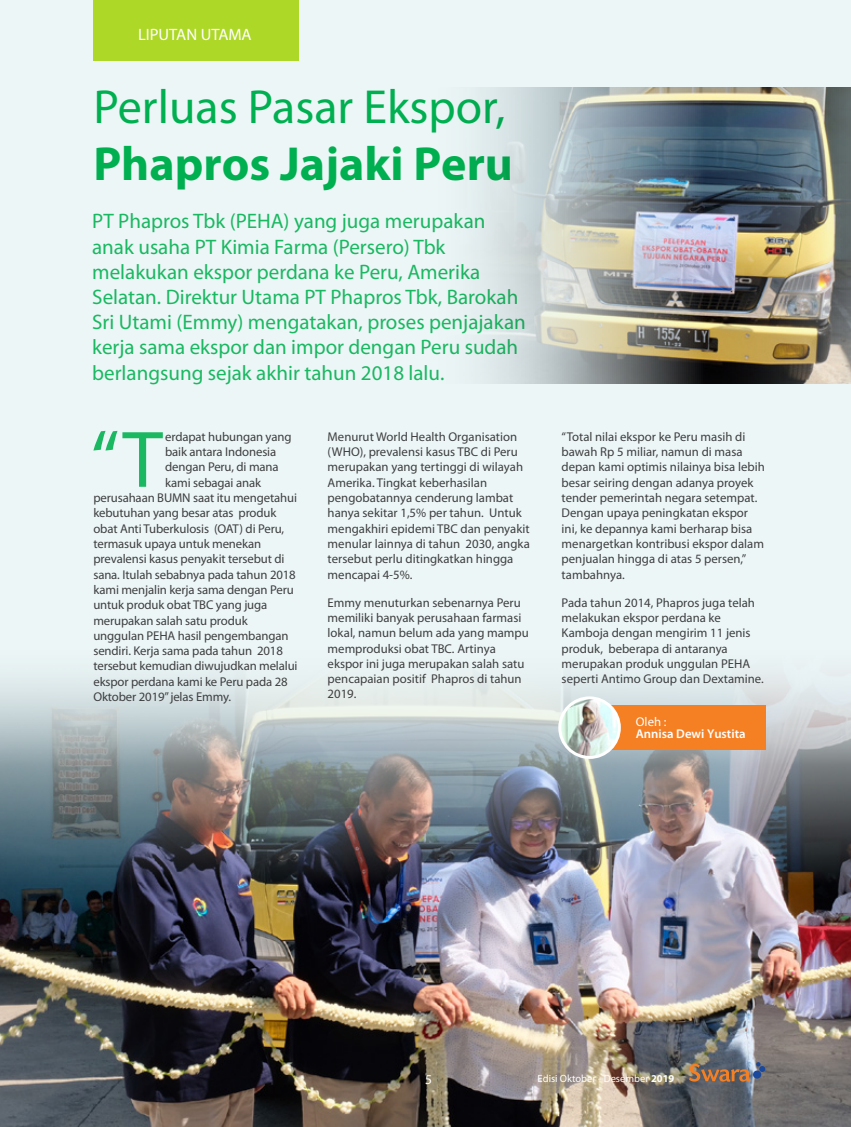
<style>
.page{position:relative;width:851px;height:1127px;background:#fff}
.page>*{position:absolute;margin:0;border:0;box-sizing:border-box;transform-origin:0 0}
.t1{font:80.85px "Myriad Pro";color:#1ab861}
.BODYTEKS_normal{font:48px "Myriad Pro";color:#00b050}
.BODYTEKS_normal-2{font:700 48px "Myriad Pro";color:#00b050}
.BODYTEKS_normal-3{font:21px/25.2px "Myriad Pro";color:#1ab861}
.t2{font:16.5px "Myriad Pro";color:#fff}
.t3{font:13.5px "Myriad Pro";color:#fff}
.t4{font:12.75px/15.3px "Myriad Pro";color:#3e3e3f}
.BODYTEKS_normal-4{font:600 12.75px "Myriad Pro";color:#fff}
.BODYTEKS_normal-5{font:12.75px "Myriad Pro";color:#fff}
.t5{font:10.5px "Myriad Pro";color:#fff}
.s1{font-weight:700}
</style>
<div class="page">
<div style="left:0;top:0;width:850px;height:1127px;background:#ecf6f7"></div>
<div style="left:94px;top:0;width:205px;height:61px;background:#add827"></div>
<img style="left:0;top:675px;width:850px;height:452px">
<img style="left:475px;top:87px;width:375px;height:297px">
<div style="left:577px;top:705px;width:188px;height:45px;background:#f58024"></div>
<img style="left:559px;top:698px;width:60px;height:59px;border-radius:30px">
<div style="left:558px;top:696px;width:62px;height:63px;border:3px solid #fff;border-radius:50%"></div>
<div style="left:753px;top:1070px;width:8px;height:8px;background:#1a489c;border-radius:50%"></div>
<svg style="left:756px;top:1062px;width:9px;height:10px"></svg>
<svg style="left:689px;top:1064px;width:61px;height:17px"></svg>
<p class="t2" style="left:138px;top:24px;width:115px">LIPUTAN UTAMA</p>
<p class="BODYTEKS_normal" style="left:93px;top:77px;width:413px">Perluas Pasar Ekspor,</p>
<p class="BODYTEKS_normal-2" style="left:93px;top:137px;width:421px">Phapros Jajaki Peru</p>
<p class="BODYTEKS_normal-3" style="left:92px;top:208px;width:435px">PT Phapros Tbk (PEHA) yang juga merupakan anak usaha PT Kimia Farma (Persero) Tbk melakukan ekspor perdana ke Peru, Amerika Selatan. Direktur Utama PT Phapros Tbk, Barokah Sri Utami (Emmy) mengatakan, proses penjajakan kerja sama ekspor dan impor dengan Peru sudah berlangsung sejak akhir tahun 2018 lalu.</p>
<p class="t1" style="left:91px;top:410px;width:74px">“T</p>
<p class="t4" style="left:165px;top:429px;width:128px">erdapat hubungan yang</p>
<p class="t4" style="left:165px;top:444px;width:113px">baik antara Indonesia</p>
<p class="t4" style="left:165px;top:459px;width:115px">dengan Peru, di mana</p>
<p class="t4" style="left:165px;top:475px;width:97px">kami sebagai anak</p>
<p class="t4" style="left:93px;top:490px;width:205px">perusahaan BUMN saat itu mengetahui</p>
<p class="t4" style="left:93px;top:505px;width:184px">kebutuhan yang besar atas produk</p>
<p class="t4" style="left:93px;top:520px;width:192px">obat Anti Tuberkulosis (OAT) di Peru,</p>
<p class="t4" style="left:93px;top:536px;width:169px">termasuk upaya untuk menekan</p>
<p class="t4" style="left:93px;top:551px;width:192px">prevalensi kasus penyakit tersebut di</p>
<p class="t4" style="left:93px;top:566px;width:204px">sana. Itulah sebabnya pada tahun 2018</p>
<p class="t4" style="left:93px;top:582px;width:202px">kami menjalin kerja sama dengan Peru</p>
<p class="t4" style="left:93px;top:597px;width:175px">untuk produk obat TBC yang juga</p>
<p class="t4" style="left:93px;top:612px;width:156px">merupakan salah satu produk</p>
<p class="t4" style="left:93px;top:628px;width:196px">unggulan PEHA hasil pengembangan</p>
<p class="t4" style="left:93px;top:643px;width:191px">sendiri. Kerja sama pada tahun 2018</p>
<p class="t4" style="left:93px;top:658px;width:206px">tersebut kemudian diwujudkan melalui</p>
<p class="t4" style="left:93px;top:673px;width:196px">ekspor perdana kami ke Peru pada 28</p>
<p class="t4" style="left:93px;top:689px;width:139px">Oktober 2019” jelas Emmy.</p>
<p class="t4" style="left:327px;top:429px;width:204px">Menurut World Health Organisation (WHO), prevalensi kasus TBC di Peru merupakan yang tertinggi di wilayah Amerika. Tingkat keberhasilan pengobatannya cenderung lambat hanya sekitar 1,5% per tahun. Untuk mengakhiri epidemi TBC dan penyakit menular lainnya di tahun 2030, angka tersebut perlu ditingkatkan hingga mencapai 4-5%.</p>
<p class="t4" style="left:327px;top:594px;width:203px">Emmy menuturkan sebenarnya Peru memiliki banyak perusahaan farmasi lokal, namun belum ada yang mampu memproduksi obat TBC. Artinya ekspor ini juga merupakan salah satu pencapaian positif Phapros di tahun<br>2019.</p>
<p class="t4" style="left:561px;top:429px;width:205px">“Total nilai ekspor ke Peru masih di bawah Rp 5 miliar, namun di masa depan kami optimis nilainya bisa lebih besar seiring dengan adanya proyek tender pemerintah negara setempat.<br>Dengan upaya peningkatan ekspor ini, ke depannya kami berharap bisa menargetkan kontribusi ekspor dalam penjualan hingga di atas 5 persen,” tambahnya.</p>
<p class="t4" style="left:561px;top:594px;width:204px">Pada tahun 2014, Phapros juga telah melakukan ekspor perdana ke<br>Kamboja dengan mengirim 11 jenis produk, beberapa di antaranya merupakan produk unggulan PEHA seperti Antimo Group dan Dextamine.</p>
<p class="BODYTEKS_normal-5" style="left:635px;top:713px;width:32px">Oleh :</p>
<p class="BODYTEKS_normal-4" style="left:635px;top:727px;width:111px">Annisa Dewi Yustita</p>
<p class="t3" style="left:425px;top:1071px;width:8px">5</p>
<p class="t5" style="left:537px;top:1072px;width:138px">Edisi Oktober - Desember <span class="s1">2019</span></p>
</div>
